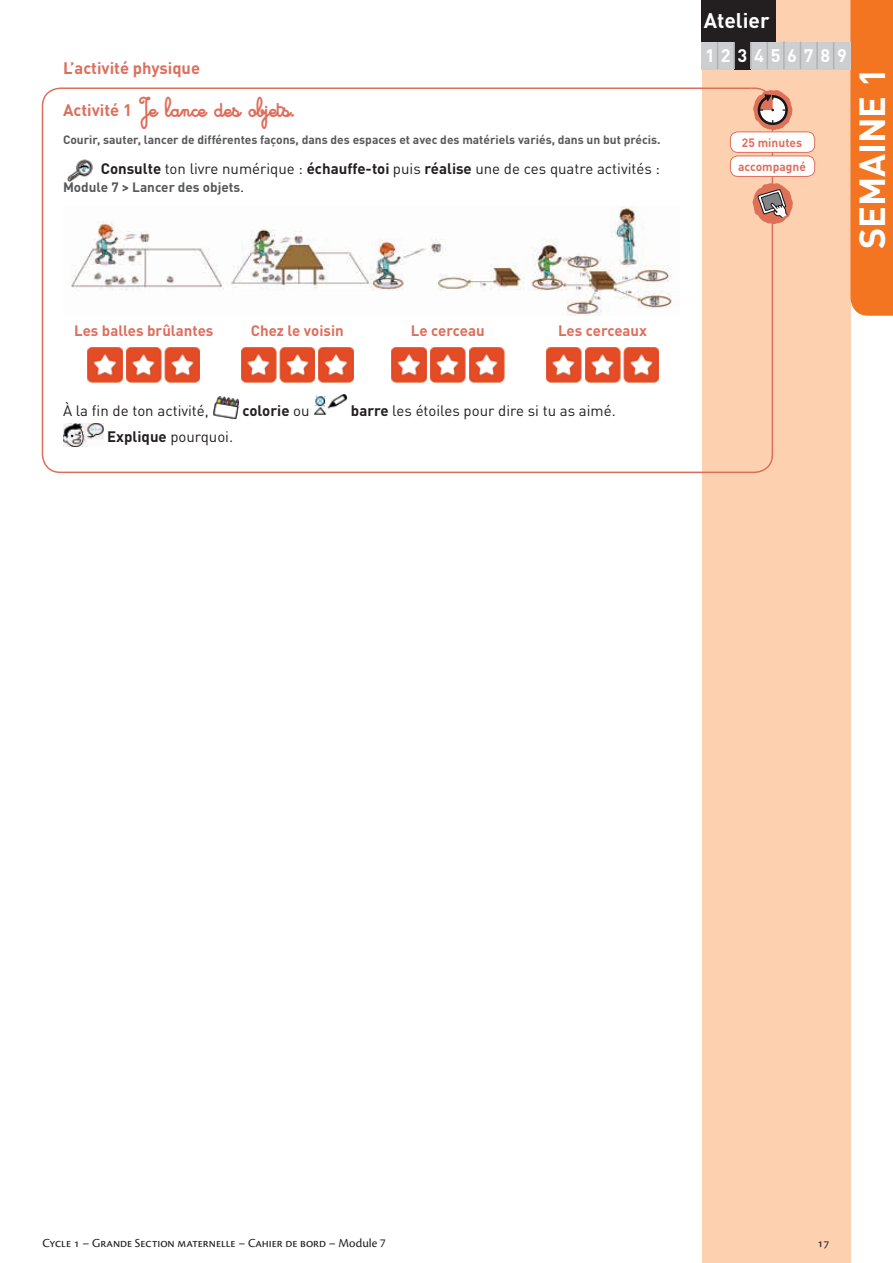
<style>
.page{position:relative;width:893px;height:1263px;background:#fff}
.page>*{position:absolute;margin:0;border:0;box-sizing:border-box;transform-origin:0 0}
.t1{font:700 36px "DINOT";color:#fff}
.Titre_activite_Domai{font:21px "Cursivestandardbold";color:#de6e5c}
.t2{font:700 21px "DINOT";color:#fff}
.t3{font:700 18px "DINOT";color:#fff}
.Titre_activite_Domai-2{font:700 16.5px "DINOT";color:#de6e5c}
.Text_courant_5mm_gau{font:15px "DINOT";color:#231f20}
.Text_courant_5mm_dro{font:15px "DINOT";color:#231f20}
.Titre_activite_Domai-3{font:700 15px "DINOT";color:#de6e5c}
.Text_courant_5mm_dro-2{font:700 15px "DINOT";color:#231f20}
.Text_courant_5mm_gau-2{font:700 13.5px "DINOT";color:#58595b}
.t4{font:12.75px "Cronos Pro";letter-spacing:-.005em;color:#231f20}
.S_titre_activite{font:700 12px "DINOT";color:#58595b}
.t5{font:700 12px "DINOT";color:#de6e5c}
.s1{font-family:"DINOT";font-weight:700;font-size:16.5px}
.s2{font-weight:700}
.s3{font-weight:400;font-size:15px;color:#231f20}
.s4{font-weight:400}
</style>
<div class="page">
<div style="left:702px;top:0;width:148px;height:1263px;background:#fdd1b0"></div>
<div style="left:850px;top:0;width:43px;height:316px;background:#f37421"></div>
<img style="left:68px;top:159px;width:24px;height:22px">
<img style="left:71px;top:206px;width:601px;height:109px">
<img style="left:88px;top:347px;width:35px;height:35px">
<img style="left:126px;top:347px;width:35px;height:35px">
<img style="left:165px;top:347px;width:35px;height:35px">
<img style="left:241px;top:347px;width:35px;height:35px">
<img style="left:280px;top:347px;width:35px;height:35px">
<img style="left:318px;top:347px;width:35px;height:35px">
<img style="left:392px;top:347px;width:35px;height:35px">
<img style="left:430px;top:347px;width:35px;height:35px">
<img style="left:469px;top:347px;width:35px;height:35px">
<img style="left:546px;top:347px;width:35px;height:35px">
<img style="left:585px;top:347px;width:35px;height:35px">
<img style="left:624px;top:347px;width:35px;height:35px">
<img style="left:213px;top:396px;width:26px;height:23px">
<img style="left:314px;top:394px;width:33px;height:21px">
<img style="left:63px;top:423px;width:41px;height:24px">
<div style="left:702px;top:0;width:74px;height:43px;background:#231f20"></div>
<div style="left:702px;top:42px;width:16px;height:27px;background:#ccced0"></div>
<div style="left:718px;top:42px;width:16px;height:27px;background:#ccced0"></div>
<div style="left:734px;top:42px;width:17px;height:27px;background:#231f20"></div>
<div style="left:751px;top:42px;width:16px;height:27px;background:#ccced0"></div>
<div style="left:767px;top:42px;width:17px;height:27px;background:#ccced0"></div>
<div style="left:784px;top:42px;width:16px;height:27px;background:#ccced0"></div>
<div style="left:800px;top:42px;width:17px;height:27px;background:#ccced0"></div>
<div style="left:817px;top:42px;width:17px;height:27px;background:#ccced0"></div>
<div style="left:834px;top:42px;width:16px;height:27px;background:#ccced0"></div>
<svg style="left:717px;top:42px;width:1px;height:27px"></svg>
<hr style="left:733px;top:42px;width:2px;height:27px;background:#b0b2b4">
<svg style="left:750px;top:42px;width:1px;height:27px"></svg>
<svg style="left:767px;top:42px;width:1px;height:27px"></svg>
<hr style="left:783px;top:42px;width:2px;height:27px;background:#b0b2b4">
<svg style="left:800px;top:42px;width:1px;height:27px"></svg>
<hr style="left:816px;top:42px;width:2px;height:27px;background:#b0b2b4">
<svg style="left:833px;top:42px;width:1px;height:27px"></svg>
<div style="left:42px;top:87px;width:731px;height:386px;border:2px solid #de6e5c;border-radius:18px"></div>
<div style="left:730px;top:132px;width:85px;height:20px;background:#fff;border-radius:8px"></div>
<div style="left:730px;top:131px;width:85px;height:22px;border:1px solid #de6e5c;border-radius:8px"></div>
<svg style="left:753px;top:90px;width:39px;height:40px"></svg>
<div style="left:730px;top:156px;width:85px;height:20px;background:#fff;border-radius:8px"></div>
<div style="left:730px;top:156px;width:85px;height:21px;border:1px solid #de6e5c;border-radius:8px"></div>
<svg style="left:752px;top:183px;width:41px;height:41px"></svg>
<p class="Titre_activite_Domai-2" style="left:63px;top:57px;width:139px">L’activité physique</p>
<p class="Titre_activite_Domai" style="left:63px;top:97px;width:233px"><span class="s1">Activité 1</span> Je lance des objets.</p>
<p class="S_titre_activite" style="left:63px;top:132px;width:599px">Courir, sauter, lancer de différentes façons, dans des espaces et avec des matériels variés, dans un but précis.</p>
<p class="Text_courant_5mm_gau" style="left:101px;top:159px;width:561px"><span class="s2">Consulte</span> ton livre numérique : <span class="s2">échauffe-toi</span> puis <span class="s2">réalise</span> une de ces quatre activités :</p>
<p class="Text_courant_5mm_gau-2" style="left:63px;top:178px;width:183px">Module 7 &gt; Lancer des objets<span class="s3">.</span></p>
<p class="Titre_activite_Domai-3" style="left:74px;top:321px;width:141px">Les balles brûlantes</p>
<p class="Titre_activite_Domai-3" style="left:251px;top:321px;width:94px">Chez le voisin</p>
<p class="Titre_activite_Domai-3" style="left:411px;top:321px;width:75px">Le cerceau</p>
<p class="Titre_activite_Domai-3" style="left:558px;top:321px;width:91px">Les cerceaux</p>
<p class="Text_courant_5mm_dro" style="left:63px;top:401px;width:147px">À la fin de ton activité,</p>
<p class="Text_courant_5mm_dro-2" style="left:242px;top:401px;width:69px">colorie <span class="s4">ou</span></p>
<p class="Text_courant_5mm_dro" style="left:351px;top:401px;width:266px"><span class="s2">barre</span> les étoiles pour dire si tu as aimé.</p>
<p class="Text_courant_5mm_dro" style="left:107px;top:427px;width:127px"><span class="s2">Explique</span> pourquoi.</p>
<p class="t2" style="left:704px;top:6px;width:67px">Atelier</p>
<p class="t3" style="left:705px;top:44px;width:144px">1 2 3 4 5 6 7 8 9</p>
<p class="t5" style="left:742px;top:135px;width:62px">25 minutes</p>
<p class="t5" style="left:738px;top:159px;width:69px">accompagné</p>
<h1 class="t1" style="left:849px;top:249px;width:183px;rotate:-90deg">SEMAINE 1</h1>
<p class="t4" style="left:43px;top:1235px;width:345px">Cycle 1 – Grande Section maternelle – Cahier de bord – Module 7</p>
<p class="t4" style="left:817px;top:1235px;width:13px">17</p>
</div>
